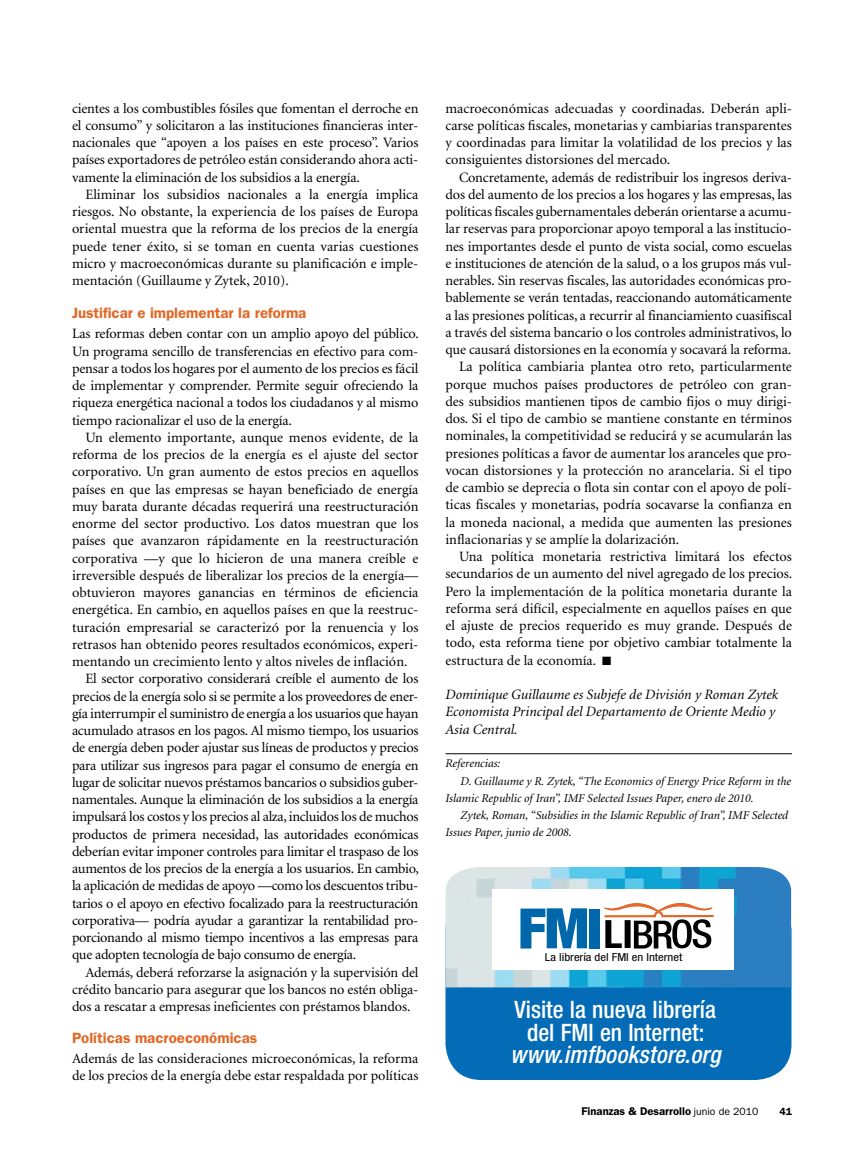
<style>
.page{position:relative;width:864px;height:1161px;background:#fff}
.page>*{position:absolute;margin:0;border:0;box-sizing:border-box;transform-origin:0 0}
.t1{font:700 condensed 39px "Helvetica Neue";color:#000;scale:1.05 1}
.t2{font:500 condensed 24px/22.5px "Helvetica Neue";color:#fff;text-align:center}
.t3{font:italic 500 condensed 24px "Helvetica Neue";letter-spacing:.01em;color:#fff}
.t4{font:600 15px "Franklin Gothic";color:#e26826}
.t5{font:14.25px/17.2px "Minion";letter-spacing:-.01em;color:#000;text-align:justify}
.t6{font:italic 14.25px/17.2px "Minion";color:#000}
.t7{font:italic 12px "Minion";color:#000}
.t8{font:600 11.25px "Franklin Gothic";color:#000}
.t9{font:condensed 11.1px "Helvetica Neue";color:#000;scale:1.15 1}
.t10{font:600 10.5px "Franklin Gothic";color:#000}
.s1{font-weight:400;font-size:10.5px}
</style>
<div class="page">
<hr style="left:446px;top:753px;width:346px;height:1px;background:#000">
<div style="left:446px;top:895px;width:346px;height:185px;background:#046cb6;border-radius:36px"></div>
<img style="left:446px;top:867px;width:345px;height:120px">
<div style="left:492px;top:890px;width:241px;height:80px;background:#fff"></div>
<div style="left:589px;top:909px;width:11px;height:40px;background:#0067ab"></div>
<svg style="left:520px;top:908px;width:67px;height:41px"></svg>
<svg style="left:604px;top:903px;width:110px;height:46px"></svg>
<p class="t5" style="left:72px;top:100px;width:348px">cientes a los combustibles fósiles que fomentan el derroche en el consumo” y solicitaron a las instituciones financieras inter&shy;nacionales que “apoyen a los países en este proceso”. Varios países exportadores de petróleo están considerando ahora acti&shy;vamente la eliminación de los subsidios a la energía.</p>
<p class="t5" style="left:72px;top:186px;width:348px;text-indent:13px">Eliminar los subsidios nacionales a la energía implica riesgos. No obstante, la experiencia de los países de Europa oriental muestra que la reforma de los precios de la energía puede tener éxito, si se toman en cuenta varias cuestiones micro y macroeconómicas durante su planificación e imple&shy;mentación (Guillaume y Zytek, 2010).</p>
<p class="t4" style="left:72px;top:304px;width:236px">Justificar e implementar la reforma</p>
<p class="t5" style="left:72px;top:326px;width:348px">Las reformas deben contar con un amplio apoyo del público.<br>Un programa sencillo de transferencias en efectivo para com&shy;pensar a todos los hogares por el aumento de los precios es fácil de implementar y comprender. Permite seguir ofreciendo la riqueza energética nacional a todos los ciudadanos y al mismo tiempo racionalizar el uso de la energía.</p>
<p class="t5" style="left:86px;top:429px;width:335px">Un elemento importante, aunque menos evidente, de la</p>
<p class="t5" style="left:72px;top:447px;width:348px">reforma de los precios de la energía es el ajuste del sector</p>
<p class="t5" style="left:72px;top:464px;width:348px">corporativo. Un gran aumento de estos precios en aquellos</p>
<p class="t5" style="left:72px;top:481px;width:348px">países en que las empresas se hayan beneficiado de energía</p>
<p class="t5" style="left:72px;top:498px;width:348px">muy barata durante décadas requerirá una reestructuración</p>
<p class="t5" style="left:72px;top:516px;width:348px">enorme del sector productivo. Los datos muestran que los</p>
<p class="t5" style="left:72px;top:533px;width:348px">países que avanzaron rápidamente en la reestructuración</p>
<p class="t5" style="left:72px;top:550px;width:348px">corporativa —y que lo hicieron de una manera creíble e</p>
<p class="t5" style="left:72px;top:567px;width:348px">irreversible después de liberalizar los precios de la energía—</p>
<p class="t5" style="left:72px;top:585px;width:348px">obtuvieron mayores ganancias en términos de eficiencia</p>
<p class="t5" style="left:72px;top:602px;width:348px">energética. En cambio, en aquellos países en que la reestruc-</p>
<p class="t5" style="left:72px;top:619px;width:348px">turación empresarial se caracterizó por la renuencia y los</p>
<p class="t5" style="left:72px;top:636px;width:348px">retrasos han obtenido peores resultados económicos, experi-</p>
<p class="t5" style="left:72px;top:654px;width:337px">mentando un crecimiento lento y altos niveles de inflación.</p>
<p class="t5" style="left:85px;top:671px;width:334px">El sector corporativo considerará creíble el aumento de los</p>
<p class="t5" style="left:72px;top:688px;width:348px">precios de la energía solo si se permite a los proveedores de ener-</p>
<p class="t5" style="left:72px;top:705px;width:348px">gía interrumpir el suministro de energía a los usuarios que hayan</p>
<p class="t5" style="left:72px;top:723px;width:348px">acumulado atrasos en los pagos. Al mismo tiempo, los usuarios</p>
<p class="t5" style="left:72px;top:740px;width:348px">de energía deben poder ajustar sus líneas de productos y precios</p>
<p class="t5" style="left:72px;top:757px;width:348px">para utilizar sus ingresos para pagar el consumo de energía en</p>
<p class="t5" style="left:72px;top:774px;width:348px">lugar de solicitar nuevos préstamos bancarios o subsidios guber-</p>
<p class="t5" style="left:72px;top:792px;width:348px">namentales. Aunque la eliminación de los subsidios a la energía</p>
<p class="t5" style="left:72px;top:809px;width:348px">impulsará los costos y los precios al alza, incluidos los de muchos</p>
<p class="t5" style="left:72px;top:826px;width:348px">productos de primera necesidad, las autoridades económicas</p>
<p class="t5" style="left:72px;top:843px;width:348px">deberían evitar imponer controles para limitar el traspaso de los</p>
<p class="t5" style="left:72px;top:861px;width:348px">aumentos de los precios de la energía a los usuarios. En cambio,</p>
<p class="t5" style="left:72px;top:878px;width:348px">la aplicación de medidas de apoyo —como los descuentos tribu-</p>
<p class="t5" style="left:72px;top:895px;width:348px">tarios o el apoyo en efectivo focalizado para la reestructuración</p>
<p class="t5" style="left:72px;top:912px;width:348px">corporativa— podría ayudar a garantizar la rentabilidad pro-</p>
<p class="t5" style="left:72px;top:930px;width:348px">porcionando al mismo tiempo incentivos a las empresas para</p>
<p class="t5" style="left:72px;top:947px;width:286px">que adopten tecnología de bajo consumo de energía.</p>
<p class="t5" style="left:85px;top:964px;width:335px">Además, deberá reforzarse la asignación y la supervisión del</p>
<p class="t5" style="left:72px;top:981px;width:348px">crédito bancario para asegurar que los bancos no estén obliga-</p>
<p class="t5" style="left:72px;top:999px;width:340px">dos a rescatar a empresas ineficientes con préstamos blandos.</p>
<p class="t4" style="left:72px;top:1029px;width:187px">Políticas macroeconómicas</p>
<p class="t5" style="left:72px;top:1050px;width:348px">Además de las consideraciones microeconómicas, la reforma de los precios de la energía debe estar respaldada por políticas</p>
<p class="t5" style="left:446px;top:100px;width:348px">macroeconómicas adecuadas y coordinadas. Deberán apli&shy;carse políticas fiscales, monetarias y cambiarias transparentes y coordinadas para limitar la volatilidad de los precios y las consiguientes distorsiones del mercado.</p>
<p class="t5" style="left:459px;top:169px;width:335px">Concretamente, además de redistribuir los ingresos deriva-</p>
<p class="t5" style="left:446px;top:186px;width:348px">dos del aumento de los precios a los hogares y las empresas, las</p>
<p class="t5" style="left:446px;top:204px;width:348px">políticas fiscales gubernamentales deberán orientarse a acumu-</p>
<p class="t5" style="left:446px;top:221px;width:348px">lar reservas para proporcionar apoyo temporal a las institucio-</p>
<p class="t5" style="left:446px;top:238px;width:348px">nes importantes desde el punto de vista social, como escuelas</p>
<p class="t5" style="left:446px;top:255px;width:348px">e instituciones de atención de la salud, o a los grupos más vul-</p>
<p class="t5" style="left:445px;top:273px;width:348px">nerables. Sin reservas fiscales, las autoridades económicas pro-</p>
<p class="t5" style="left:446px;top:290px;width:348px">bablemente se verán tentadas, reaccionando automáticamente</p>
<p class="t5" style="left:446px;top:307px;width:348px">a las presiones políticas, a recurrir al financiamiento cuasifiscal</p>
<p class="t5" style="left:446px;top:324px;width:348px">a través del sistema bancario o los controles administrativos, lo</p>
<p class="t5" style="left:446px;top:342px;width:347px">que causará distorsiones en la economía y socavará la reforma.</p>
<p class="t5" style="left:459px;top:359px;width:334px">La política cambiaria plantea otro reto, particularmente</p>
<p class="t5" style="left:446px;top:376px;width:348px">porque muchos países productores de petróleo con gran-</p>
<p class="t5" style="left:446px;top:393px;width:348px">des subsidios mantienen tipos de cambio fijos o muy dirigi-</p>
<p class="t5" style="left:445px;top:411px;width:348px">dos. Si el tipo de cambio se mantiene constante en términos</p>
<p class="t5" style="left:446px;top:428px;width:348px">nominales, la competitividad se reducirá y se acumularán las</p>
<p class="t5" style="left:446px;top:445px;width:348px">presiones políticas a favor de aumentar los aranceles que pro-</p>
<p class="t5" style="left:445px;top:462px;width:348px">vocan distorsiones y la protección no arancelaria. Si el tipo</p>
<p class="t5" style="left:446px;top:480px;width:348px">de cambio se deprecia o flota sin contar con el apoyo de polí-</p>
<p class="t5" style="left:446px;top:497px;width:348px">ticas fiscales y monetarias, podría socavarse la confianza en</p>
<p class="t5" style="left:446px;top:514px;width:348px">la moneda nacional, a medida que aumenten las presiones</p>
<p class="t5" style="left:446px;top:531px;width:235px">inflacionarias y se amplíe la dolarización.</p>
<p class="t5" style="left:459px;top:549px;width:334px">Una política monetaria restrictiva limitará los efectos</p>
<p class="t5" style="left:446px;top:566px;width:348px">secundarios de un aumento del nivel agregado de los precios.</p>
<p class="t5" style="left:446px;top:583px;width:348px">Pero la implementación de la política monetaria durante la</p>
<p class="t5" style="left:446px;top:600px;width:348px">reforma será difícil, especialmente en aquellos países en que</p>
<p class="t5" style="left:446px;top:618px;width:348px">el ajuste de precios requerido es muy grande. Después de</p>
<p class="t5" style="left:446px;top:635px;width:348px">todo, esta reforma tiene por objetivo cambiar totalmente la</p>
<p class="t5" style="left:446px;top:652px;width:167px">estructura de la economía. ■</p>
<p class="t6" style="left:446px;top:687px;width:334px">Dominique Guillaume es Subjefe de División y Roman Zytek<br>Economista Principal del Departamento de Oriente Medio y<br>Asia Central.</p>
<p class="t7" style="left:446px;top:758px;width:56px">Referencias:</p>
<p class="t7" style="left:460px;top:775px;width:332px">D. Guillaume y R. Zytek, “The Economics of Energy Price Reform in the</p>
<p class="t7" style="left:446px;top:792px;width:310px">Islamic Republic of Iran”, IMF Selected Issues Paper, enero de 2010.</p>
<p class="t7" style="left:460px;top:809px;width:329px">Zytek, Roman, “Subsidies in the Islamic Republic of Iran”, IMF Selected</p>
<p class="t7" style="left:446px;top:827px;width:128px">Issues Paper, junio de 2008.</p>
<h1 class="t1" style="left:604px;top:911px;width:30px">LI</h1>
<p class="t9" style="left:545px;top:950px;width:121px">La librería del FMI en Internet</p>
<h2 class="t2" style="left:515px;top:998px;width:203px">Visite la nueva librería del FMI en Internet:</h2>
<h2 class="t3" style="left:510px;top:1041px;width:212px">www.imfbookstore.org</h2>
<p class="t8" style="left:582px;top:1105px;width:178px">Finanzas &amp; Desarrollo <span class="s1">junio de 2010</span></p>
<p class="t10" style="left:779px;top:1106px;width:14px">41</p>
</div>
